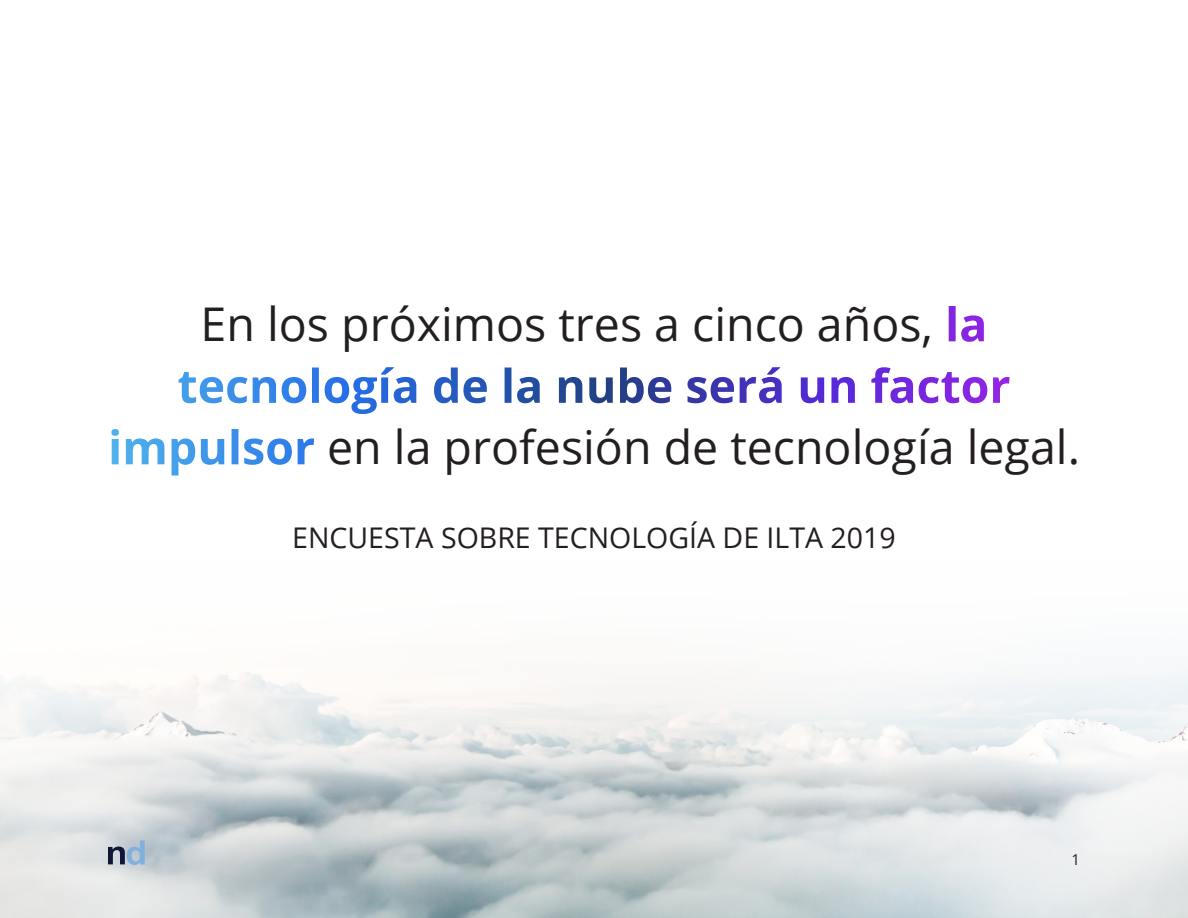
<style>
.page{position:relative;width:1188px;height:918px;background:#fff}
.page>*{position:absolute;margin:0;border:0;box-sizing:border-box;transform-origin:0 0}
.t1{font:46.5px/61.5px "Open Sans";color:#231f20;text-align:center}
.t2{font:28.5px "Open Sans";color:#231f20}
.t3{font:15px "Open Sans";color:#231f20}
.s1{font-weight:700;color:#fff}
</style>
<div class="page">
<svg style="left:108px;top:840px;width:37px;height:25px"></svg>
<p class="t1" style="left:108px;top:293px;width:973px">En los próximos tres a cinco años, <span class="s1">la tecnología de la nube será un factor impulsor</span> en la profesión de tecnología legal.</p>
<p class="t2" style="left:292px;top:518px;width:605px">ENCUESTA SOBRE TECNOLOGÍA DE ILTA 2019</p>
<p class="t3" style="left:1071px;top:849px;width:10px">1</p>
</div>
